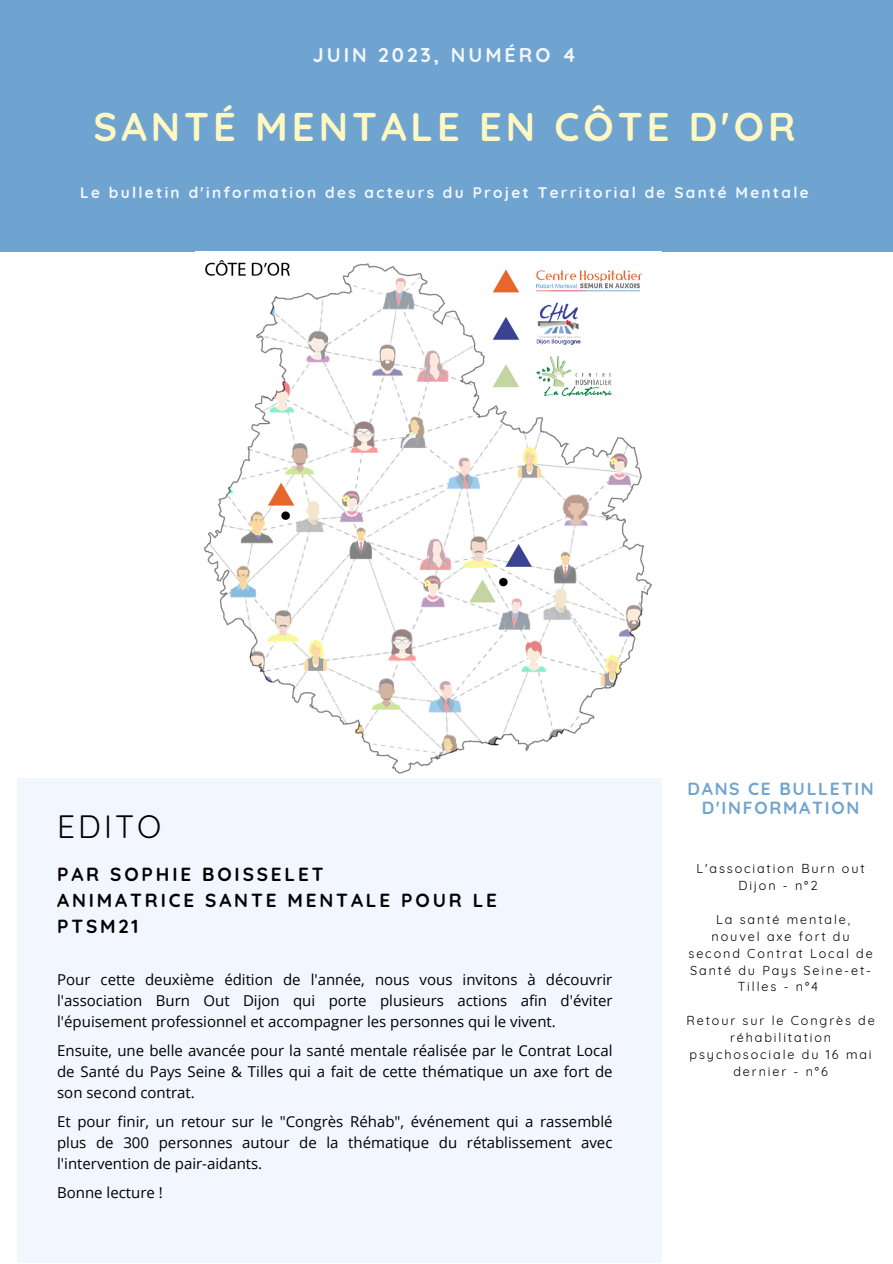
<style>
.page{position:relative;width:893px;height:1264px;background:#fff}
.page>*{position:absolute;margin:0;border:0;box-sizing:border-box;transform-origin:0 0}
.t1{font:700 39.9px "Quicksand";letter-spacing:.1em;color:#fff8c2}
.t2{font:31.5px "Quicksand";letter-spacing:.1em;color:#000}
.t3{font:700 19.8px "Quicksand";letter-spacing:.15em;color:#f2f7ff}
.t4{font:700 18.9px/25.8px "Quicksand";letter-spacing:.15em;color:#000}
.t5{font:700 17.55px/19px "Quicksand";letter-spacing:.1em;color:#70a4d0;text-align:center}
.t6{font:700 15.3px "Quicksand";letter-spacing:.15em;color:#f2f7ff}
.t7{font:15px/21px "Open Sans";color:#000;text-align:justify}
.t8{font:12.6px/16.8px "Quicksand";letter-spacing:.15em;color:#000;text-align:center}
</style>
<div class="page">
<div style="left:0;top:0;width:892px;height:252px;background:#70a4d0"></div>
<img style="left:203px;top:260px;width:449px;height:514px">
<div style="left:18px;top:778px;width:644px;height:484px;background:#f2f7ff"></div>
<p class="t3" style="left:313px;top:42px;width:265px">JUIN 2023, NUMÉRO 4</p>
<p class="t1" style="left:93px;top:101px;width:703px">SANTÉ MENTALE EN CÔTE D'OR</p>
<p class="t6" style="left:80px;top:182px;width:730px">Le bulletin d'information des acteurs du Projet Territorial de Santé Mentale</p>
<p class="t2" style="left:57px;top:806px;width:106px">EDITO</p>
<p class="t4" style="left:57px;top:861px;width:268px">PAR SOPHIE BOISSELET</p>
<p class="t4" style="left:57px;top:886px;width:441px">ANIMATRICE SANTE MENTALE POUR LE<br>PTSM21</p>
<p class="t7" style="left:57px;top:968px;width:557px">Pour cette deuxième édition de l'année, nous vous invitons à découvrir l'association Burn Out Dijon qui porte plusieurs actions afin d'éviter l'épuisement professionnel et accompagner les personnes qui le vivent.</p>
<p class="t7" style="left:57px;top:1039px;width:557px">Ensuite, une belle avancée pour la santé mentale réalisée par le Contrat Local de Santé du Pays Seine &amp; Tilles qui a fait de cette thématique un axe fort de son second contrat.</p>
<p class="t7" style="left:57px;top:1110px;width:557px">Et pour finir, un retour sur le "Congrès Réhab", événement qui a rassemblé plus de 300 personnes autour de la thématique du rétablissement avec l'intervention de pair-aidants.</p>
<p class="t7" style="left:57px;top:1181px;width:107px">Bonne lecture !</p>
<p class="t5" style="left:687px;top:778px;width:188px">DANS CE BULLETIN<br>D'INFORMATION</p>
<p class="t8" style="left:696px;top:860px;width:170px">L'association Burn out<br>Dijon - n°2</p>
<p class="t8" style="left:688px;top:910px;width:186px">La santé mentale, nouvel axe fort du second Contrat Local de<br>Santé du Pays Seine-et-<br>Tilles - n°4</p>
<p class="t8" style="left:686px;top:1012px;width:190px">Retour sur le Congrès de réhabilitation psychosociale du 16 mai dernier - n°6</p>
</div>
